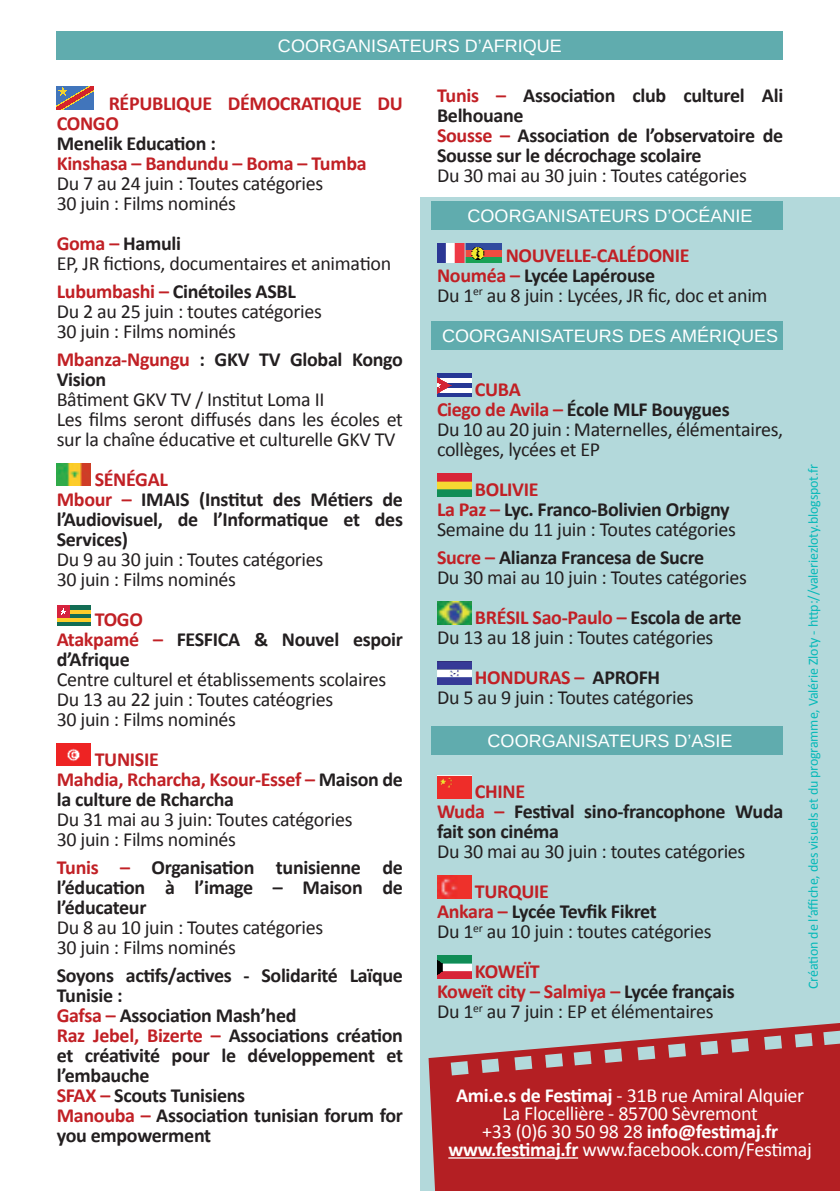
<style>
.page{position:relative;width:840px;height:1191px;background:#fff}
.page>*{position:absolute;margin:0;border:0;box-sizing:border-box;transform-origin:0 0}
.t1{font:20px/20px "Calibri";letter-spacing:-.015em;color:#231f20}
.t2{font:700 20px/20px "Calibri";letter-spacing:-.015em;color:#231f20}
.t3{font:20px/18px "Calibri";letter-spacing:-.015em;color:#fff;text-align:center}
.t4{font:700 20px/20px "Calibri";letter-spacing:-.015em;color:#c12025}
.t5{font:18px "Arimo";color:#fff}
.t6{font:14px "Calibri";letter-spacing:-.01em;color:#06b9b9}
.s1{font-weight:700;color:#c12025}
.s2{font-weight:700}
.s3{color:#c12025}
.s4{color:#231f20}
</style>
<div class="page">
<div style="left:420px;top:197px;width:419px;height:994px;background:#b3d9db"></div>
<div style="left:431px;top:321px;width:351px;height:29px;background:#60acae"></div>
<div style="left:431px;top:726px;width:351px;height:28px;background:#60acae"></div>
<img style="left:57px;top:87px;width:36px;height:23px">
<img style="left:57px;top:463px;width:34px;height:23px">
<img style="left:57px;top:606px;width:33px;height:20px">
<img style="left:57px;top:743px;width:34px;height:23px">
<img style="left:437px;top:244px;width:64px;height:18px">
<img style="left:437px;top:373px;width:34px;height:23px">
<img style="left:437px;top:473px;width:34px;height:23px">
<img style="left:437px;top:601px;width:34px;height:23px">
<img style="left:437px;top:661px;width:34px;height:23px">
<img style="left:437px;top:775px;width:34px;height:23px">
<img style="left:437px;top:875px;width:34px;height:23px">
<img style="left:437px;top:955px;width:34px;height:23px">
<div style="left:57px;top:31px;width:725px;height:29px;background:#60acae"></div>
<div style="left:431px;top:201px;width:351px;height:29px;background:#60acae"></div>
<svg style="left:428px;top:1023px;width:411px;height:168px;background:#b33b3f"></svg>
<hr style="left:448px;top:1157px;width:130px;height:1px;background:#fff">
<p class="t5" style="left:278px;top:34px;width:285px">COORGANISATEURS D’AFRIQUE</p>
<p class="t4" style="left:57px;top:92px;width:347px;text-indent:52px">RÉPUBLIQUE DÉMOCRATIQUE DU<br>CONGO</p>
<p class="t2" style="left:57px;top:132px;width:160px">Menelik Education :</p>
<p class="t4" style="left:57px;top:152px;width:311px">Kinshasa – Bandundu – Boma – Tumba</p>
<p class="t1" style="left:57px;top:172px;width:268px">Du 7 au 24 juin : Toutes catégories<br>30 juin : Films nominés</p>
<p class="t1" style="left:57px;top:232px;width:336px"><span class="s1">Goma –</span> <span class="s2">Hamuli<br></span>EP, JR fictions, documentaires et animation</p>
<p class="t1" style="left:57px;top:280px;width:266px"><span class="s1">Lubumbashi –</span> <span class="s2">Cinétoiles ASBL<br></span>Du 2 au 25 juin : toutes catégories<br>30 juin : Films nominés</p>
<p class="t2" style="left:57px;top:348px;width:347px"><span class="s3">Mbanza-Ngungu</span> : GKV TV Global Kongo<br>Vision</p>
<p class="t1" style="left:57px;top:388px;width:347px">Bâtiment GKV TV / Institut Loma II<br>Les films seront diffusés dans les écoles et sur la chaîne éducative et culturelle GKV TV</p>
<p class="t2" style="left:57px;top:468px;width:347px;text-indent:38px"><span class="s3">SÉNÉGAL<br>Mbour –</span> IMAIS (Institut des Métiers de l’Audiovisuel, de l’Informatique et des<br>Services)</p>
<p class="t1" style="left:57px;top:548px;width:268px">Du 9 au 30 juin : Toutes catégories<br>30 juin : Films nominés</p>
<p class="t2" style="left:57px;top:608px;width:347px;text-indent:38px"><span class="s3">TOGO<br>Atakpamé –</span> FESFICA &amp; Nouvel espoir d’Afrique</p>
<p class="t1" style="left:57px;top:668px;width:331px">Centre culturel et établissements scolaires<br>Du 13 au 22 juin : Toutes catéogries<br>30 juin : Films nominés</p>
<p class="t4" style="left:57px;top:748px;width:347px;text-indent:38px">TUNISIE<br>Mahdia, Rcharcha, Ksour-Essef – <span class="s4">Maison de la culture de Rcharcha</span></p>
<p class="t1" style="left:57px;top:808px;width:297px">Du 31 mai au 3 juin: Toutes catégories<br>30 juin : Films nominés</p>
<p class="t2" style="left:57px;top:856px;width:347px;text-align:justify"><span class="s3">Tunis –</span> Organisation tunisienne de l’éducation à l’image – Maison de l’éducateur</p>
<p class="t1" style="left:57px;top:916px;width:268px">Du 8 au 10 juin : Toutes catégories<br>30 juin : Films nominés</p>
<p class="t2" style="left:57px;top:964px;width:347px">Soyons actifs/actives - Solidarité Laïque<br>Tunisie :<br><span class="s3">Gafsa –</span> Association Mash’hed<br><span class="s3">Raz Jebel, Bizerte –</span> Associations création et créativité pour le développement et l’embauche<br><span class="s3">SFAX –</span> Scouts Tunisiens<br><span class="s3">Manouba –</span> Association tunisian forum for you empowerment</p>
<p class="t2" style="left:437px;top:85px;width:347px"><span class="s3">Tunis –</span> Association club culturel Ali<br>Belhouane<br><span class="s3">Sousse –</span> Association de l’observatoire de<br>Sousse sur le décrochage scolaire</p>
<p class="t1" style="left:437px;top:165px;width:311px">Du 30 mai au 30 juin : Toutes catégories</p>
<p class="t5" style="left:467px;top:204px;width:286px">COORGANISATEURS D’OCÉANIE</p>
<p class="t1" style="left:437px;top:245px;width:332px;text-indent:69px"><span class="s1">NOUVELLE-CALÉDONIE<br>Nouméa –</span> <span class="s2">Lycée Lapérouse<br></span>Du 1<sup>er</sup> au 8 juin : Lycées, JR fic, doc et anim</p>
<p class="t5" style="left:442px;top:324px;width:337px">COORGANISATEURS DES AMÉRIQUES</p>
<p class="t1" style="left:437px;top:379px;width:347px;text-indent:38px"><span class="s1">CUBA<br>Ciego de Avila –</span> <span class="s2">École MLF Bouygues<br></span>Du 10 au 20 juin : Maternelles, élémentaires, collèges, lycées et EP</p>
<p class="t1" style="left:437px;top:479px;width:300px;text-indent:38px"><span class="s1">BOLIVIE<br>La Paz –</span> <span class="s2">Lyc. Franco-Bolivien Orbigny<br></span>Semaine du 11 juin : Toutes catégories</p>
<p class="t1" style="left:437px;top:547px;width:311px"><span class="s1">Sucre –</span> <span class="s2">Alianza Francesa de Sucre<br></span>Du 30 mai au 10 juin : Toutes catégories</p>
<p class="t1" style="left:437px;top:607px;width:306px;text-indent:38px"><span class="s1">BRÉSIL Sao-Paulo –</span> <span class="s2">Escola de arte<br></span>Du 13 au 18 juin : Toutes catégories</p>
<p class="t1" style="left:437px;top:667px;width:258px;text-align:center"><span class="s1">HONDURAS –</span> <span class="s2">APROFH<br></span>Du 5 au 9 juin : Toutes catégories</p>
<p class="t5" style="left:487px;top:729px;width:246px">COORGANISATEURS D’ASIE</p>
<p class="t2" style="left:437px;top:781px;width:347px;text-indent:38px"><span class="s3">CHINE<br>Wuda –</span> Festival sino-francophone Wuda fait son cinéma</p>
<p class="t1" style="left:437px;top:841px;width:310px">Du 30 mai au 30 juin : toutes catégories</p>
<p class="t1" style="left:437px;top:881px;width:276px;text-indent:38px"><span class="s1">TURQUIE<br>Ankara –</span> <span class="s2">Lycée Tevfik Fikret<br></span>Du 1<sup>er</sup> au 10 juin : toutes catégories</p>
<p class="t1" style="left:437px;top:961px;width:299px;text-indent:38px"><span class="s1">KOWEÏT<br>Koweït city – Salmiya –</span> <span class="s2">Lycée français<br></span>Du 1<sup>er</sup> au 7 juin : EP et élémentaires</p>
<p class="t6" style="left:803px;top:989px;width:526px;rotate:-90deg">Création de l’affiche, des visuels et du programme, Valérie Zloty - http://valeriezloty.blogspot.fr</p>
<p class="t3" style="left:448px;top:1085px;width:365px"><span class="s2">Ami.e.s de Festimaj</span> - 31B rue Amiral Alquier La Flocellière - 85700 Sèvremont<br>+33 (0)6 30 50 98 28 <span class="s2">info@festimaj.fr www.festimaj.fr</span> www.facebook.com/Festimaj</p>
</div>
